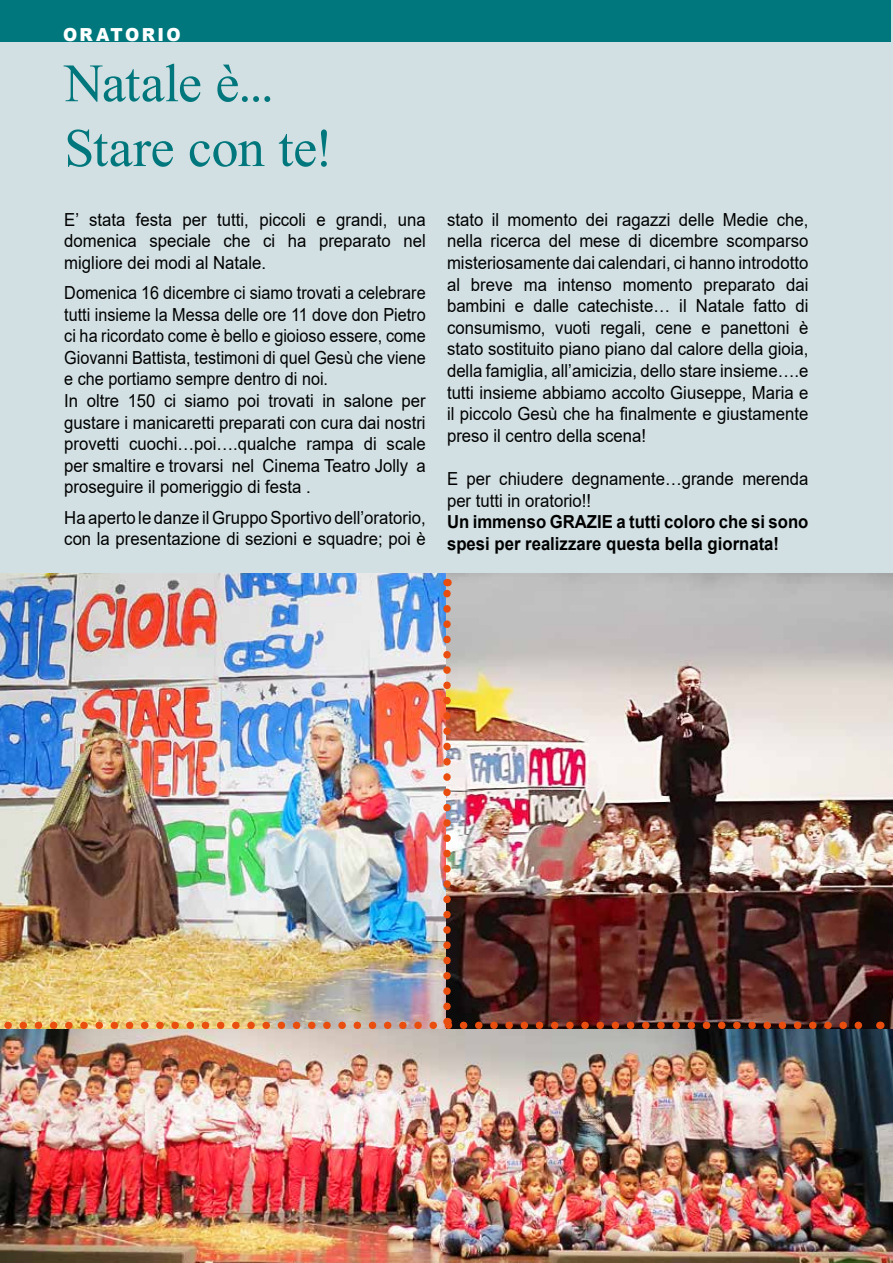
<style>
.page{position:relative;width:893px;height:1263px;background:#fff}
.page>*{position:absolute;margin:0;border:0;box-sizing:border-box;transform-origin:0 0}
.t1{font:54px/64.8px "Times New Roman";letter-spacing:-.01em;color:#00777c}
.t2{font:18px/21.6px "Arial";color:#000;text-align:justify;scale:.93 1}
.t3{font:18px/21.6px "Arial";color:#000;scale:.9 1}
.t4{font:700 18px/21.6px "Arial";color:#000;scale:.93 1}
.t5{font:900 18px "Arial";letter-spacing:.135em;color:#fff;scale:.95 1}
</style>
<div class="page">
<div style="left:0;top:0;width:893px;height:1199px;background:#d2e0e3"></div>
<div style="left:0;top:0;width:891px;height:41px;background:#00777c"></div>
<img style="left:0;top:573px;width:446px;height:445px">
<img style="left:446px;top:573px;width:447px;height:456px">
<img style="left:0;top:1029px;width:893px;height:234px">
<img style="left:0;top:1018px;width:872px;height:11px">
<img style="left:443px;top:579px;width:8px;height:427px">
<p class="t5" style="left:63px;top:22px;width:125px">ORATORIO</p>
<h1 class="t1" style="left:64px;top:49px;width:270px">Natale è...<br>Stare con te!</h1>
<p class="t2" style="left:64px;top:208px;width:390px">E’ stata festa per tutti, piccoli e grandi, una domenica speciale che ci ha preparato nel migliore dei modi al Natale.</p>
<p class="t3" style="left:64px;top:282px;width:403px">Domenica 16 dicembre ci siamo trovati a celebrare tutti insieme la Messa delle ore 11 dove don Pietro ci ha ricordato come è bello e gioioso essere, come Giovanni Battista, testimoni di quel Gesù che viene e che portiamo sempre dentro di noi.<br>In oltre 150 ci siamo poi trovati in salone per gustare i manicaretti preparati con cura dai nostri provetti cuochi…poi….qualche rampa di scale per smaltire e trovarsi nel Cinema Teatro Jolly a proseguire il pomeriggio di festa .</p>
<p class="t2" style="left:64px;top:506px;width:390px">Ha aperto le danze il Gruppo Sportivo dell’oratorio, con la presentazione di sezioni e squadre; poi è</p>
<p class="t2" style="left:447px;top:208px;width:390px">stato il momento dei ragazzi delle Medie che, nella ricerca del mese di dicembre scomparso misteriosamente dai calendari, ci hanno introdotto al breve ma intenso momento preparato dai bambini e dalle catechiste… il Natale fatto di consumismo, vuoti regali, cene e panettoni è stato sostituito piano piano dal calore della gioia, della famiglia, all’amicizia, dello stare insieme….e tutti insieme abbiamo accolto Giuseppe, Maria e il piccolo Gesù che ha finalmente e giustamente preso il centro della scena!</p>
<p class="t2" style="left:447px;top:468px;width:390px">E per chiudere degnamente…grande merenda per tutti in oratorio!!</p>
<p class="t4" style="left:447px;top:511px;width:390px">Un immenso GRAZIE a tutti coloro che si sono spesi per realizzare questa bella giornata!</p>
</div>
